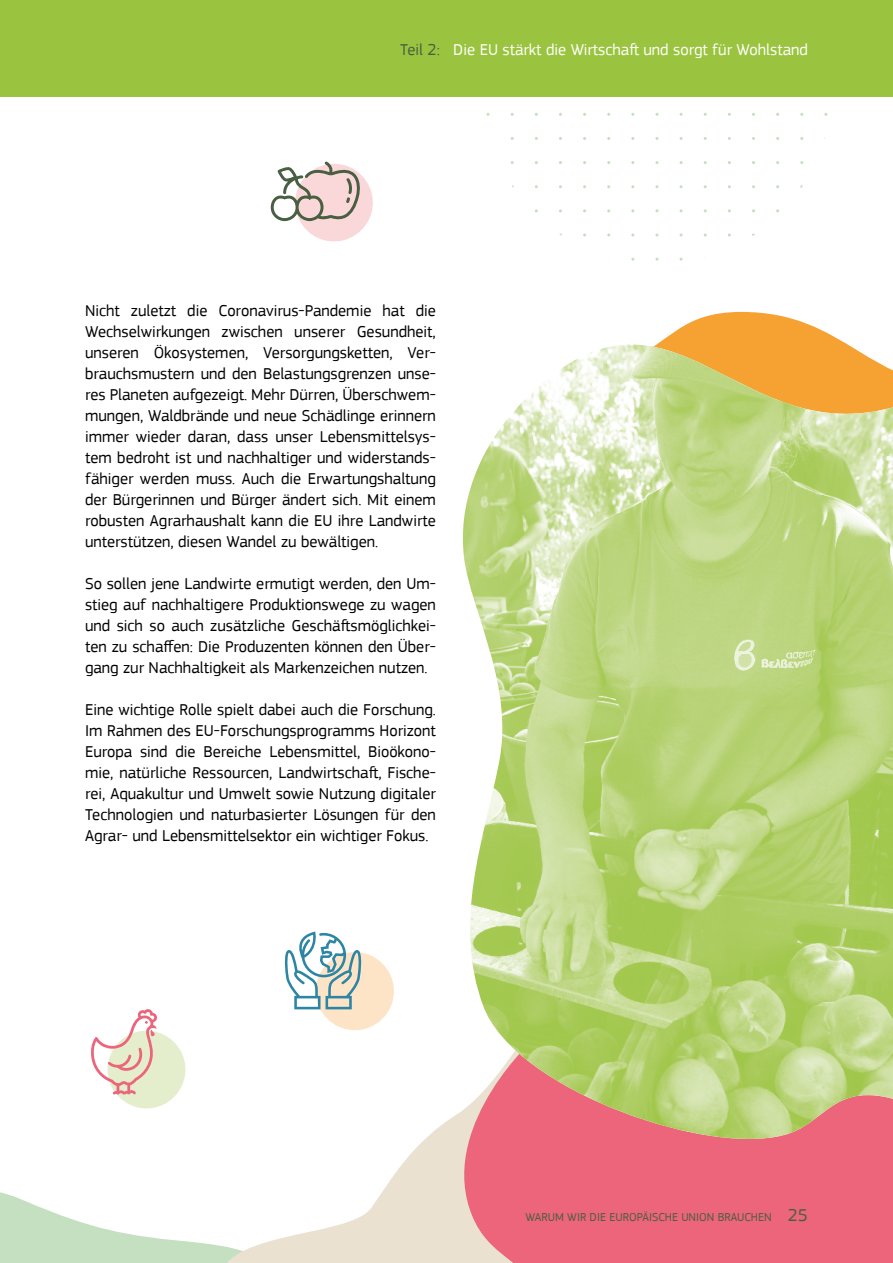
<style>
.page{position:relative;width:893px;height:1263px;background:#fff}
.page>*{position:absolute;margin:0;border:0;box-sizing:border-box;transform-origin:0 0}
.t1{font:16.5px/21px "PF Square Sans Pro";color:#000;text-align:justify}
.t2{font:16.5px "PF Square Sans Pro";color:#fff}
.t3{font:12px "PF Square Sans Pro";color:#495f41}
.s1{color:#495f41}
.s2{font-size:18px}
</style>
<div class="page">
<svg style="left:0;top:1192px;width:208px;height:71px"></svg>
<svg style="left:208px;top:997px;width:234px;height:266px"></svg>
<svg style="left:442px;top:1118px;width:451px;height:145px;background:#eb6e80"></svg>
<svg style="left:452px;top:257px;width:441px;height:903px"></svg>
<img style="left:461px;top:344px;width:432px;height:797px">
<div style="left:0;top:0;width:893px;height:96px;background:#9ac43f"></div>
<div style="left:316px;top:952px;width:78px;height:78px;background:#fee4c6;border-radius:50%"></div>
<svg style="left:283px;top:931px;width:79px;height:78px"></svg>
<div style="left:295px;top:164px;width:78px;height:77px;background:#fad7d8;border-radius:50%"></div>
<svg style="left:271px;top:161px;width:90px;height:60px"></svg>
<div style="left:108px;top:1031px;width:77px;height:77px;background:#e4eecd;border-radius:50%"></div>
<svg style="left:91px;top:1009px;width:66px;height:86px"></svg>
<p class="t2" style="left:400px;top:40px;width:409px"><span class="s1">Teil 2:</span> Die EU stärkt die Wirtschaft und sorgt für Wohlstand</p>
<p class="t1" style="left:85px;top:300px;width:352px">Nicht zuletzt die Coronavirus-Pandemie hat die Wechselwirkungen zwischen unserer Gesundheit, unseren Ökosystemen, Versorgungsketten, Ver&shy;brauchsmustern und den Belastungsgrenzen unse&shy;res Planeten aufgezeigt. Mehr Dürren, Überschwem&shy;mungen, Waldbrände und neue Schädlinge erinnern immer wieder daran, dass unser Lebensmittelsys&shy;tem bedroht ist und nachhaltiger und widerstands&shy;fähiger werden muss. Auch die Erwartungshaltung der Bürgerinnen und Bürger ändert sich. Mit einem robusten Agrarhaushalt kann die EU ihre Landwirte unterstützen, diesen Wandel zu bewältigen.</p>
<p class="t1" style="left:85px;top:573px;width:352px">So sollen jene Landwirte ermutigt werden, den Um&shy;stieg auf nachhaltigere Produktionswege zu wagen und sich so auch zusätzliche Geschäftsmöglichkei&shy;ten zu schaffen: Die Produzenten können den Über&shy;gang zur Nachhaltigkeit als Markenzeichen nutzen.</p>
<p class="t1" style="left:85px;top:699px;width:352px">Eine wichtige Rolle spielt dabei auch die Forschung.<br>Im Rahmen des EU-Forschungsprogramms Horizont Europa sind die Bereiche Lebensmittel, Bioökono&shy;mie, natürliche Ressourcen, Landwirtschaft, Fische&shy;rei, Aquakultur und Umwelt sowie Nutzung digitaler Technologien und naturbasierter Lösungen für den Agrar- und Lebensmittelsektor ein wichtiger Fokus.</p>
<p class="t3" style="left:525px;top:1210px;width:284px">WARUM WIR DIE EUROPÄISCHE UNION BRAUCHEN <span class="s2">25</span></p>
</div>
